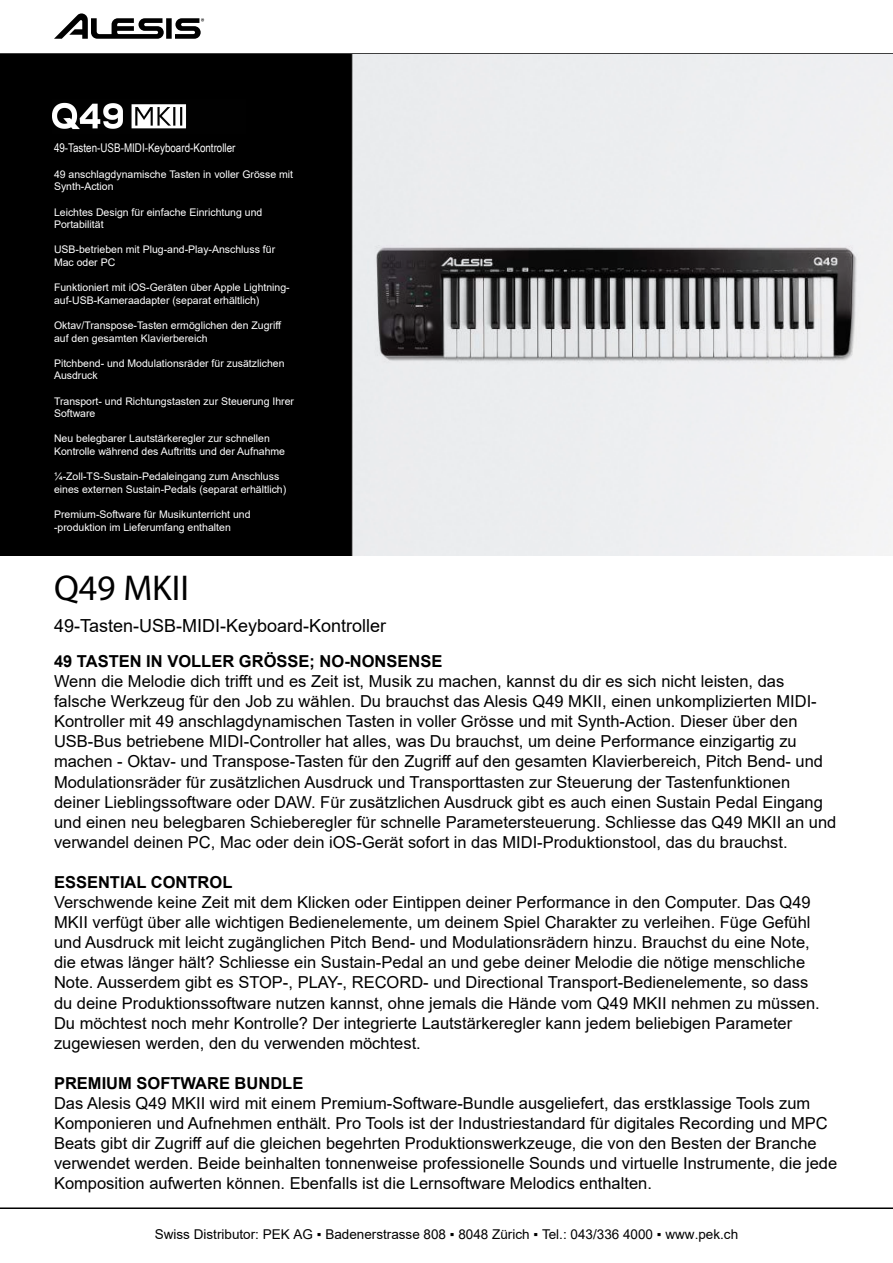
<style>
.page{position:relative;width:893px;height:1263px;background:#fff}
.page>*{position:absolute;margin:0;border:0;box-sizing:border-box;transform-origin:0 0}
.t1{font:36px "Myriad Pro";color:#000}
.t2{font:18px "Arial";color:#000}
.t3{font:16.5px/20.1px "Arial";color:#000}
.t4{font:700 16.5px "Arial";color:#000}
.t5{font:13.5px "Arial";color:#000}
.t6{font:12px "Arial Narrow";color:#fff}
.t7{font:10.5px/12.6px "Arial";color:#fff}
</style>
<div class="page">
<hr style="left:0;top:53px;width:893px;height:2px;background:#000">
<hr style="left:0;top:1207px;width:893px;height:2px;background:#000">
<svg style="left:54px;top:13px;width:151px;height:26px"></svg>
<img style="left:0;top:54px;width:893px;height:502px">
<svg style="left:40px;top:90px;width:311px;height:44px;fill:#000"></svg>
<img style="left:367px;top:113px;width:497px;height:397px">
<p class="t6" style="left:54px;top:139px;width:183px">49-Tasten-USB-MIDI-Keyboard-Kontroller</p>
<p class="t7" style="left:54px;top:168px;width:241px">49 anschlagdynamische Tasten in voller Grösse mit<br>Synth-Action</p>
<p class="t7" style="left:54px;top:205px;width:210px">Leichtes Design für einfache Einrichtung und<br>Portabilität</p>
<p class="t7" style="left:54px;top:243px;width:223px">USB-betrieben mit Plug-and-Play-Anschluss für<br>Mac oder PC</p>
<p class="t7" style="left:54px;top:281px;width:237px">Funktioniert mit iOS-Geräten über Apple Lightning&shy;auf-USB-Kameraadapter (separat erhältlich)</p>
<p class="t7" style="left:54px;top:319px;width:229px">Oktav/Transpose-Tasten ermöglichen den Zugriff auf den gesamten Klavierbereich</p>
<p class="t7" style="left:54px;top:357px;width:232px">Pitchbend- und Modulationsräder für zusätzlichen<br>Ausdruck</p>
<p class="t7" style="left:54px;top:394px;width:242px">Transport- und Richtungstasten zur Steuerung Ihrer<br>Software</p>
<p class="t7" style="left:54px;top:432px;width:233px">Neu belegbarer Lautstärkeregler zur schnellen<br>Kontrolle während des Auftritts und der Aufnahme</p>
<p class="t7" style="left:54px;top:470px;width:234px">1/4-Zoll-TS-Sustain-Pedaleingang zum Anschluss eines externen Sustain-Pedals (separat erhältlich)</p>
<p class="t7" style="left:54px;top:508px;width:198px">Premium-Software für Musikunterricht und -produktion im Lieferumfang enthalten</p>
<h1 class="t1" style="left:54px;top:566px;width:137px">Q49 MKII</h1>
<p class="t2" style="left:54px;top:613px;width:334px">49-Tasten-USB-MIDI-Keyboard-Kontroller</p>
<p class="t4" style="left:54px;top:649px;width:390px">49 TASTEN IN VOLLER GRÖSSE; NO-NONSENSE</p>
<p class="t3" style="left:54px;top:671px;width:784px">Wenn die Melodie dich trifft und es Zeit ist, Musik zu machen, kannst du dir es sich nicht leisten, das falsche Werkzeug für den Job zu wählen. Du brauchst das Alesis Q49 MKII, einen unkomplizierten MIDI-Kontroller mit 49 anschlagdynamischen Tasten in voller Grösse und mit Synth-Action. Dieser über den USB-Bus betriebene MIDI-Controller hat alles, was Du brauchst, um deine Performance einzigartig zu machen - Oktav- und Transpose-Tasten für den Zugriff auf den gesamten Klavierbereich, Pitch Bend- und Modulationsräder für zusätzlichen Ausdruck und Transporttasten zur Steuerung der Tastenfunktionen deiner Lieblingssoftware oder DAW. Für zusätzlichen Ausdruck gibt es auch einen Sustain Pedal Eingang und einen neu belegbaren Schieberegler für schnelle Parametersteuerung. Schliesse das Q49 MKII an und verwandel deinen PC, Mac oder dein iOS-Gerät sofort in das MIDI-Produktionstool, das du brauchst.</p>
<p class="t4" style="left:54px;top:870px;width:180px">ESSENTIAL CONTROL</p>
<p class="t3" style="left:54px;top:892px;width:767px">Verschwende keine Zeit mit dem Klicken oder Eintippen deiner Performance in den Computer. Das Q49<br>MKII verfügt über alle wichtigen Bedienelemente, um deinem Spiel Charakter zu verleihen. Füge Gefühl und Ausdruck mit leicht zugänglichen Pitch Bend- und Modulationsrädern hinzu. Brauchst du eine Note, die etwas länger hält? Schliesse ein Sustain-Pedal an und gebe deiner Melodie die nötige menschliche Note. Ausserdem gibt es STOP-, PLAY-, RECORD- und Directional Transport-Bedienelemente, so dass du deine Produktionssoftware nutzen kannst, ohne jemals die Hände vom Q49 MKII nehmen zu müssen.<br>Du möchtest noch mehr Kontrolle? Der integrierte Lautstärkeregler kann jedem beliebigen Parameter zugewiesen werden, den du verwenden möchtest.</p>
<p class="t4" style="left:54px;top:1071px;width:251px">PREMIUM SOFTWARE BUNDLE</p>
<p class="t3" style="left:54px;top:1093px;width:785px">Das Alesis Q49 MKII wird mit einem Premium-Software-Bundle ausgeliefert, das erstklassige Tools zum Komponieren und Aufnehmen enthält. Pro Tools ist der Industriestandard für digitales Recording und MPC Beats gibt dir Zugriff auf die gleichen begehrten Produktionswerkzeuge, die von den Besten der Branche verwendet werden. Beide beinhalten tonnenweise professionelle Sounds und virtuelle Instrumente, die jede Komposition aufwerten können. Ebenfalls ist die Lernsoftware Melodics enthalten.</p>
<p class="t5" style="left:155px;top:1225px;width:585px">Swiss Distributor: PEK AG ▪ Badenerstrasse 808 ▪ 8048 Zürich ▪ Tel.: 043/336 4000 ▪ www.pek.ch</p>
</div>
